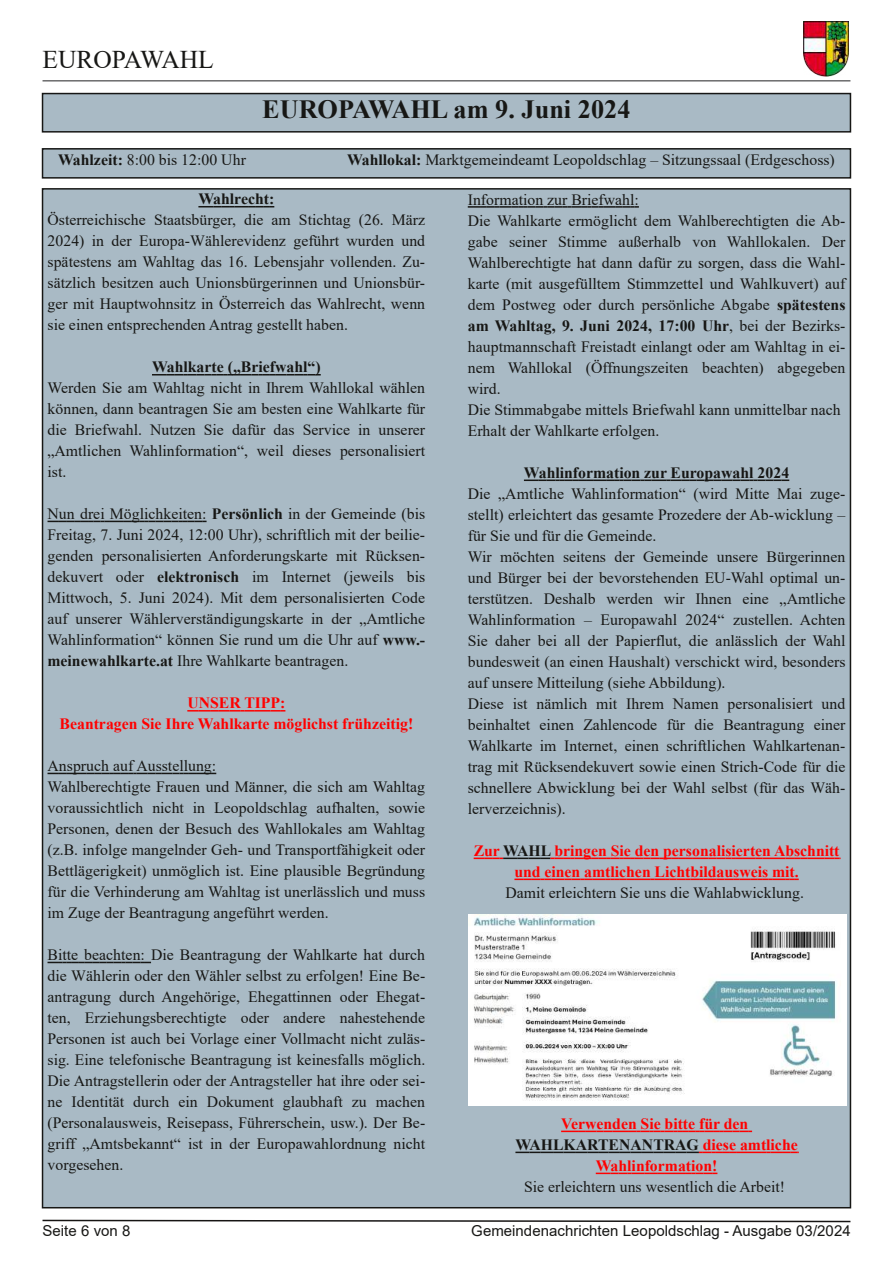
<style>
.page{position:relative;width:893px;height:1263px;background:#fff}
.page>*{position:absolute;margin:0;border:0;box-sizing:border-box;transform-origin:0 0}
.t1{font:700 26.25px "Times New Roman";color:#171715}
.t2{font:25.5px "Times New Roman";color:#171715}
.t3{font:15.75px/21px "Times New Roman";letter-spacing:.005em;color:#171715;text-align:justify}
.t4{font:700 15.75px/21px "Times New Roman";color:#f00;text-align:center}
.t5{font:700 15.75px "Times New Roman";color:#171715}
.t6{font:15px "Arial";letter-spacing:.005em;color:#171715}
.s1{font-weight:700}
.s2{color:#171715}
</style>
<div class="page">
<img style="left:804px;top:21px;width:44px;height:56px">
<hr style="left:43px;top:80px;width:807px;height:2px;background:#6d6e6f">
<svg style="left:42px;top:1219px;width:809px;height:4px"></svg>
<div style="left:43px;top:94px;width:807px;height:38px;background:#a9bac5"></div>
<div style="left:42px;top:93px;width:809px;height:40px;border:2px solid #171715"></div>
<div style="left:43px;top:149px;width:807px;height:29px;background:#a9bac5"></div>
<div style="left:42px;top:148px;width:809px;height:31px;border:2px solid #171715"></div>
<div style="left:43px;top:189px;width:807px;height:1019px;background:#a9bac5"></div>
<svg style="left:198px;top:206px;width:76px;height:1px"></svg>
<svg style="left:152px;top:374px;width:169px;height:1px"></svg>
<svg style="left:48px;top:521px;width:159px;height:1px"></svg>
<svg style="left:187px;top:710px;width:98px;height:1px"></svg>
<svg style="left:48px;top:773px;width:168px;height:1px"></svg>
<svg style="left:48px;top:962px;width:103px;height:1px"></svg>
<svg style="left:468px;top:206px;width:171px;height:2px"></svg>
<svg style="left:524px;top:479px;width:265px;height:2px"></svg>
<svg style="left:474px;top:857px;width:366px;height:2px"></svg>
<svg style="left:514px;top:878px;width:285px;height:2px"></svg>
<svg style="left:561px;top:1130px;width:191px;height:2px"></svg>
<svg style="left:515px;top:1151px;width:284px;height:2px"></svg>
<svg style="left:596px;top:1172px;width:121px;height:2px"></svg>
<img style="left:468px;top:914px;width:378px;height:192px">
<h2 class="t2" style="left:43px;top:46px;width:173px">EUROPAWAHL</h2>
<h1 class="t1" style="left:262px;top:95px;width:370px">EUROPAWAHL am 9. Juni 2024</h1>
<p class="t3" style="left:58px;top:149px;width:189px"><span class="s1">Wahlzeit:</span> 8:00 bis 12:00 Uhr</p>
<p class="t3" style="left:347px;top:149px;width:489px"><span class="s1">Wahllokal:</span> Marktgemeindeamt Leopoldschlag – Sitzungssaal (Erdgeschoss)</p>
<p class="t5" style="left:198px;top:190px;width:77px">Wahlrecht:</p>
<p class="t3" style="left:48px;top:209px;width:379px">Österreichische Staatsbürger, die am Stichtag (26. März 2024) in der Europa-Wählerevidenz geführt wurden und spätestens am Wahltag das 16. Lebensjahr vollenden. Zu‐ sätzlich besitzen auch Unionsbürgerinnen und Unionsbür‐ ger mit Hauptwohnsitz in Österreich das Wahlrecht, wenn sie einen entsprechenden Antrag gestellt haben.</p>
<p class="t5" style="left:152px;top:358px;width:170px">Wahlkarte („Briefwahl“)</p>
<p class="t3" style="left:48px;top:377px;width:379px">Werden Sie am Wahltag nicht in Ihrem Wahllokal wählen können, dann beantragen Sie am besten eine Wahlkarte für die Briefwahl. Nutzen Sie dafür das Service in unserer „Amtlichen Wahlinformation“, weil dieses personalisiert ist.</p>
<p class="t3" style="left:48px;top:503px;width:379px">Nun drei Möglichkeiten: <span class="s1">Persönlich</span> in der Gemeinde (bis Freitag, 7. Juni 2024, 12:00 Uhr), schriftlich mit der beilie‐ genden personalisierten Anforderungskarte mit Rücksen‐ dekuvert oder <span class="s1">elektronisch</span> im Internet (jeweils bis Mittwoch, 5. Juni 2024). Mit dem personalisierten Code auf unserer Wählerverständigungskarte in der „Amtliche Wahlinformation“ können Sie rund um die Uhr auf <span class="s1">www.‐ meinewahlkarte.at</span> Ihre Wahlkarte beantragen.</p>
<p class="t4" style="left:60px;top:692px;width:355px">UNSER TIPP:<br>Beantragen Sie Ihre Wahlkarte möglichst frühzeitig!</p>
<p class="t3" style="left:48px;top:755px;width:379px;text-align:left">Anspruch auf Ausstellung:<br>Wahlberechtigte Frauen und Männer, die sich am Wahltag voraussichtlich nicht in Leopoldschlag aufhalten, sowie Personen, denen der Besuch des Wahllokales am Wahltag (z.B. infolge mangelnder Geh- und Transportfähigkeit oder Bettlägerigkeit) unmöglich ist. Eine plausible Begründung für die Verhinderung am Wahltag ist unerlässlich und muss im Zuge der Beantragung angeführt werden.</p>
<p class="t3" style="left:48px;top:944px;width:379px">Bitte beachten: Die Beantragung der Wahlkarte hat durch die Wählerin oder den Wähler selbst zu erfolgen! Eine Be‐ antragung durch Angehörige, Ehegattinnen oder Ehegat‐ ten, Erziehungsberechtigte oder andere nahestehende Personen ist auch bei Vorlage einer Vollmacht nicht zuläs‐ sig. Eine telefonische Beantragung ist keinesfalls möglich.<br>Die Antragstellerin oder der Antragsteller hat ihre oder sei‐ ne Identität durch ein Dokument glaubhaft zu machen (Personalausweis, Reisepass, Führerschein, usw.). Der Be‐ griff „Amtsbekannt“ ist in der Europawahlordnung nicht vorgesehen.</p>
<p class="t3" style="left:468px;top:189px;width:379px;text-align:left">Information zur Briefwahl:<br>Die Wahlkarte ermöglicht dem Wahlberechtigten die Ab‐ gabe seiner Stimme außerhalb von Wahllokalen. Der Wahlberechtigte hat dann dafür zu sorgen, dass die Wahl‐ karte (mit ausgefülltem Stimmzettel und Wahlkuvert) auf dem Postweg oder durch persönliche Abgabe <span class="s1">spätestens am Wahltag, 9. Juni 2024, 17:00 Uhr</span>, bei der Bezirks‐ hauptmannschaft Freistadt einlangt oder am Wahltag in ei‐ nem Wahllokal (Öffnungszeiten beachten) abgegeben wird.<br>Die Stimmabgabe mittels Briefwahl kann unmittelbar nach Erhalt der Wahlkarte erfolgen.</p>
<p class="t5" style="left:524px;top:464px;width:267px">Wahlinformation zur Europawahl 2024</p>
<p class="t3" style="left:468px;top:483px;width:379px;text-align:left">Die „Amtliche Wahlinformation“ (wird Mitte Mai zuge‐ stellt) erleichtert das gesamte Prozedere der Ab-wicklung – für Sie und für die Gemeinde.<br>Wir möchten seitens der Gemeinde unsere Bürgerinnen und Bürger bei der bevorstehenden EU-Wahl optimal un‐ terstützen. Deshalb werden wir Ihnen eine „Amtliche Wahlinformation – Europawahl 2024“ zustellen. Achten Sie daher bei all der Papierflut, die anlässlich der Wahl bundesweit (an einen Haushalt) verschickt wird, besonders auf unsere Mitteilung (siehe Abbildung).<br>Diese ist nämlich mit Ihrem Namen personalisiert und beinhaltet einen Zahlencode für die Beantragung einer Wahlkarte im Internet, einen schriftlichen Wahlkartenan‐ trag mit Rücksendekuvert sowie einen Strich-Code für die schnellere Abwicklung bei der Wahl selbst (für das Wäh‐ lerverzeichnis).</p>
<p class="t4" style="left:474px;top:840px;width:367px">Zur <span class="s2">WAHL</span> bringen Sie den personalisierten Abschnitt und einen amtlichen Lichtbildausweis mit.</p>
<p class="t3" style="left:505px;top:882px;width:300px">Damit erleichtern Sie uns die Wahlabwicklung.</p>
<p class="t4" style="left:515px;top:1113px;width:284px">Verwenden Sie bitte für den<br><span class="s2">WAHLKARTENANTRAG</span> diese amtliche<br>Wahlinformation!</p>
<p class="t3" style="left:524px;top:1176px;width:262px">Sie erleichtern uns wesentlich die Arbeit!</p>
<p class="t6" style="left:43px;top:1222px;width:89px">Seite 6 von 8</p>
<p class="t6" style="left:471px;top:1222px;width:381px">Gemeindenachrichten Leopoldschlag - Ausgabe 03/2024</p>
</div>
